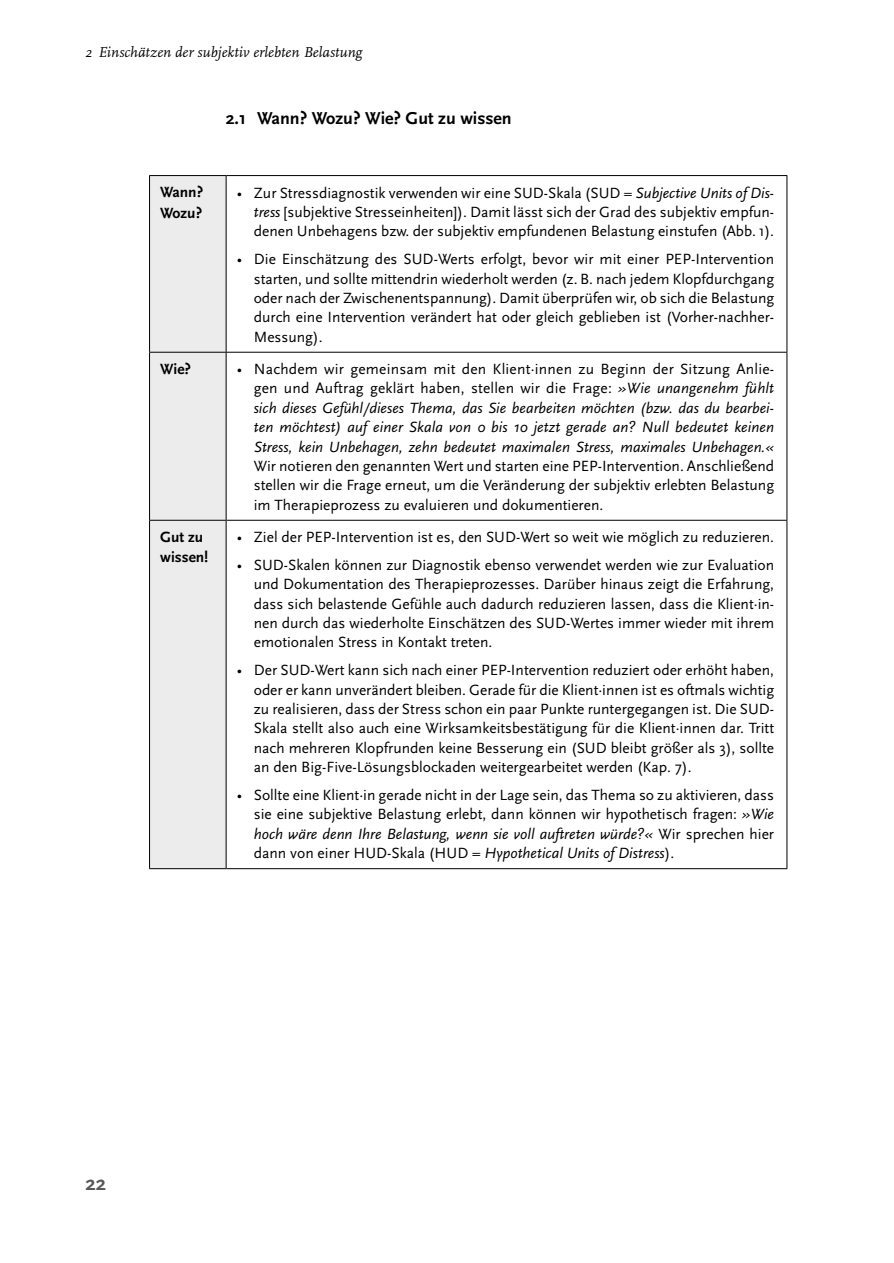
<style>
.page{position:relative;width:894px;height:1263px;background:#fff}
.page>*{position:absolute;margin:0;border:0;box-sizing:border-box;transform-origin:0 0}
.t1{font:700 21px "Scala Sans";color:#585858}
.t2{font:700 18px "Scala Sans";color:#000}
.t3{font:15.45px/19.4px "Scala Sans";color:#000;text-align:justify}
.t4{font:italic 15.45px/19.4px "Scala Sans";color:#000;text-align:justify}
.t5{font:700 15.45px/20.2px "Scala Sans";color:#000}
.t6{font:italic 15px "Scala";letter-spacing:.005em;color:#000}
.s1{font-style:italic}
.s2{font-style:normal}
</style>
<div class="page">
<div style="left:150px;top:176px;width:76px;height:692px;background:#ececec"></div>
<svg style="left:227px;top:176px;width:559px;height:344px"></svg>
<hr style="left:149px;top:352px;width:638px;height:1px;background:#000">
<hr style="left:149px;top:520px;width:77px;height:1px;background:#000">
<hr style="left:226px;top:175px;width:561px;height:1px;background:#000">
<hr style="left:786px;top:176px;width:1px;height:176px;background:#000">
<hr style="left:786px;top:352px;width:1px;height:168px;background:#000">
<hr style="left:149px;top:175px;width:77px;height:1px;background:#000">
<hr style="left:149px;top:176px;width:1px;height:176px;background:#000">
<hr style="left:226px;top:176px;width:1px;height:176px;background:#000">
<hr style="left:149px;top:352px;width:1px;height:168px;background:#000">
<hr style="left:226px;top:352px;width:1px;height:168px;background:#000">
<hr style="left:149px;top:520px;width:1px;height:348px;background:#000">
<hr style="left:149px;top:868px;width:77px;height:1px;background:#000">
<hr style="left:226px;top:520px;width:561px;height:1px;background:#000">
<hr style="left:786px;top:520px;width:1px;height:348px;background:#000">
<hr style="left:226px;top:868px;width:561px;height:1px;background:#000">
<hr style="left:226px;top:520px;width:1px;height:348px;background:#000">
<p class="t6" style="left:85px;top:45px;width:278px">2 Einschätzen der subjektiv erlebten Belastung</p>
<p class="t2" style="left:226px;top:109px;width:287px">2.1 Wann? Wozu? Wie? Gut zu wissen</p>
<p class="t5" style="left:160px;top:183px;width:44px">Wann?<br>Wozu?</p>
<p class="t3" style="left:254px;top:183px;width:522px;text-indent:-17px">• Zur Stressdiagnostik verwenden wir eine SUD-Skala (SUD = <span class="s1">Subjective Units of Dis&shy;tress</span> [subjektive Stresseinheiten]). Damit lässt sich der Grad des subjektiv empfun&shy;denen Unbehagens bzw. der subjektiv empfundenen Belastung einstufen (Abb. 1).</p>
<p class="t3" style="left:254px;top:250px;width:522px;text-indent:-17px">• Die Einschätzung des SUD-Werts erfolgt, bevor wir mit einer PEP-Intervention starten, und sollte mittendrin wiederholt werden (z. B. nach jedem Klopfdurchgang oder nach der Zwischenentspannung). Damit überprüfen wir, ob sich die Belastung durch eine Intervention verändert hat oder gleich geblieben ist (Vorher-nachher-Messung).</p>
<p class="t5" style="left:160px;top:359px;width:32px">Wie?</p>
<p class="t4" style="left:254px;top:360px;width:522px;text-indent:-17px"><span class="s2">• Nachdem wir gemeinsam mit den Klient·innen zu Beginn der Sitzung Anlie&shy;gen und Auftrag geklärt haben, stellen wir die Frage:</span> »Wie unangenehm fühlt sich dieses Gefühl/dieses Thema, das Sie bearbeiten möchten (bzw. das du bearbei&shy;ten möchtest) auf einer Skala von 0 bis 10 jetzt gerade an? Null bedeutet keinen Stress, kein Unbehagen, zehn bedeutet maximalen Stress, maximales Unbehagen.«</p>
<p class="t3" style="left:254px;top:456px;width:522px">Wir notieren den genannten Wert und starten eine PEP-Intervention. Anschließend stellen wir die Frage erneut, um die Veränderung der subjektiv erlebten Belastung im Therapieprozess zu evaluieren und dokumentieren.</p>
<p class="t5" style="left:160px;top:527px;width:50px">Gut zu wissen!</p>
<p class="t3" style="left:237px;top:528px;width:539px">• Ziel der PEP-Intervention ist es, den SUD-Wert so weit wie möglich zu reduzieren.</p>
<p class="t3" style="left:254px;top:555px;width:522px;text-indent:-17px">• SUD-Skalen können zur Diagnostik ebenso verwendet werden wie zur Evaluation und Dokumentation des Therapieprozesses. Darüber hinaus zeigt die Erfahrung, dass sich belastende Gefühle auch dadurch reduzieren lassen, dass die Klient·in&shy;nen durch das wiederholte Einschätzen des SUD-Wertes immer wieder mit ihrem emotionalen Stress in Kontakt treten.</p>
<p class="t3" style="left:254px;top:661px;width:522px;text-indent:-17px">• Der SUD-Wert kann sich nach einer PEP-Intervention reduziert oder erhöht haben, oder er kann unverändert bleiben. Gerade für die Klient·innen ist es oftmals wichtig zu realisieren, dass der Stress schon ein paar Punkte runtergegangen ist. Die SUD-Skala stellt also auch eine Wirksamkeitsbestätigung für die Klient·innen dar. Tritt nach mehreren Klopfrunden keine Besserung ein (SUD bleibt größer als 3), sollte an den Big-Five-Lösungsblockaden weitergearbeitet werden (Kap. 7).</p>
<p class="t3" style="left:254px;top:785px;width:522px;text-indent:-17px">• Sollte eine Klient·in gerade nicht in der Lage sein, das Thema so zu aktivieren, dass sie eine subjektive Belastung erlebt, dann können wir hypothetisch fragen: <span class="s1">»Wie hoch wäre denn Ihre Belastung, wenn sie voll auftreten würde?«</span> Wir sprechen hier dann von einer HUD-Skala (HUD = <span class="s1">Hypothetical Units of Distress</span>).</p>
<h1 class="t1" style="left:85px;top:1172px;width:22px">22</h1>
</div>
